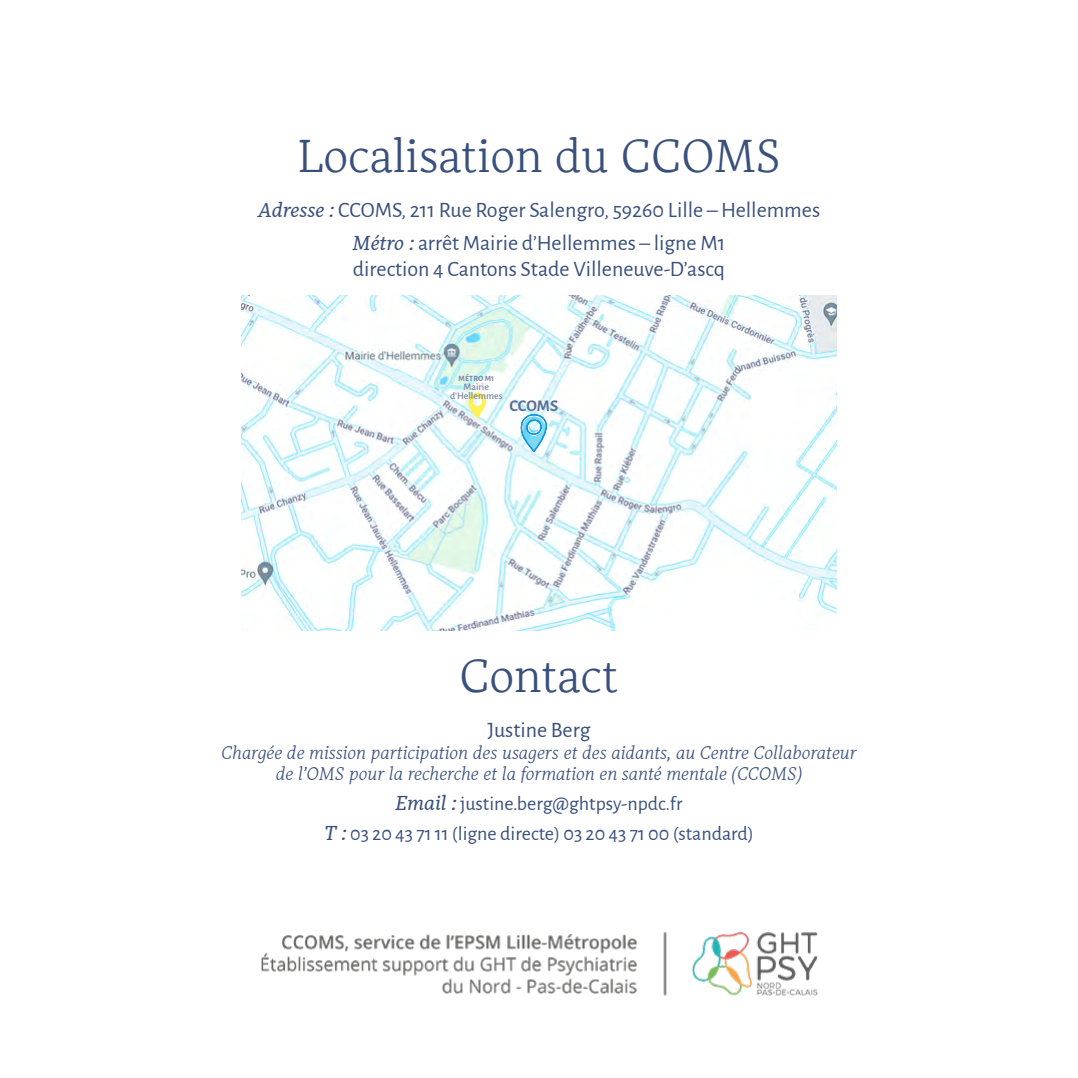
<style>
.page{position:relative;width:1078px;height:1078px;background:#fff}
.page>*{position:absolute;margin:0;border:0;box-sizing:border-box;transform-origin:0 0}
.t1{font:300 45.8px "Alkes";color:#39507d}
.t2{font:22px/32px "Alegreya Sans";color:#39507d;text-align:center}
.t3{font:20px/29.6px "Alegreya Sans";color:#39507d;text-align:center}
.t4{font:italic 300 18px/21.6px "Alkes";color:#39507d;text-align:center}
.t5{font:700 16.4px "Alegreya Sans";color:#606e96}
.t6{font:500 10px/9px "Alegreya Sans";color:#7781a5;text-align:center}
.t7{font:700 8px "Alegreya Sans";letter-spacing:.015em;color:#7781a5}
.s1{font-family:"Alkes";font-style:italic;font-size:20px}
.s2{font-family:"Alkes";font-style:italic}
</style>
<div class="page">
<img style="left:241px;top:295px;width:595px;height:335px">
<svg style="left:520px;top:414px;width:26px;height:38px"></svg>
<svg style="left:468px;top:392px;width:18px;height:26px"></svg>
<img style="left:261px;top:932px;width:557px;height:64px">
<h1 class="t1" style="left:297px;top:126px;width:484px">Localisation du CCOMS</h1>
<p class="t2" style="left:258px;top:193px;width:563px"><span class="s1">Adresse :</span> CCOMS, 211 Rue Roger Salengro, 59260 Lille – Hellemmes<br><span class="s1">Métro :</span> arrêt Mairie d’Hellemmes – ligne M1</p>
<p class="t2" style="left:353px;top:252px;width:374px">direction 4 Cantons Stade Villeneuve-D’ascq</p>
<p class="t7" style="left:458px;top:372px;width:37px">MÉTRO M1</p>
<p class="t6" style="left:450px;top:381px;width:54px">Mairie d’Hellemmes</p>
<p class="t5" style="left:509px;top:393px;width:50px">CCOMS</p>
<h1 class="t1" style="left:459px;top:646px;width:160px">Contact</h1>
<p class="t2" style="left:487px;top:712px;width:104px">Justine Berg</p>
<p class="t4" style="left:221px;top:741px;width:636px">Chargée de mission participation des usagers et des aidants, au Centre Collaborateur de l’OMS pour la recherche et la formation en santé mentale (CCOMS)</p>
<p class="t3" style="left:324px;top:787px;width:431px"><span class="s2">Email :</span> justine.berg@ghtpsy-npdc.fr<br><span class="s2">T :</span> 03 20 43 71 11 (ligne directe) 03 20 43 71 00 (standard)</p>
</div>
